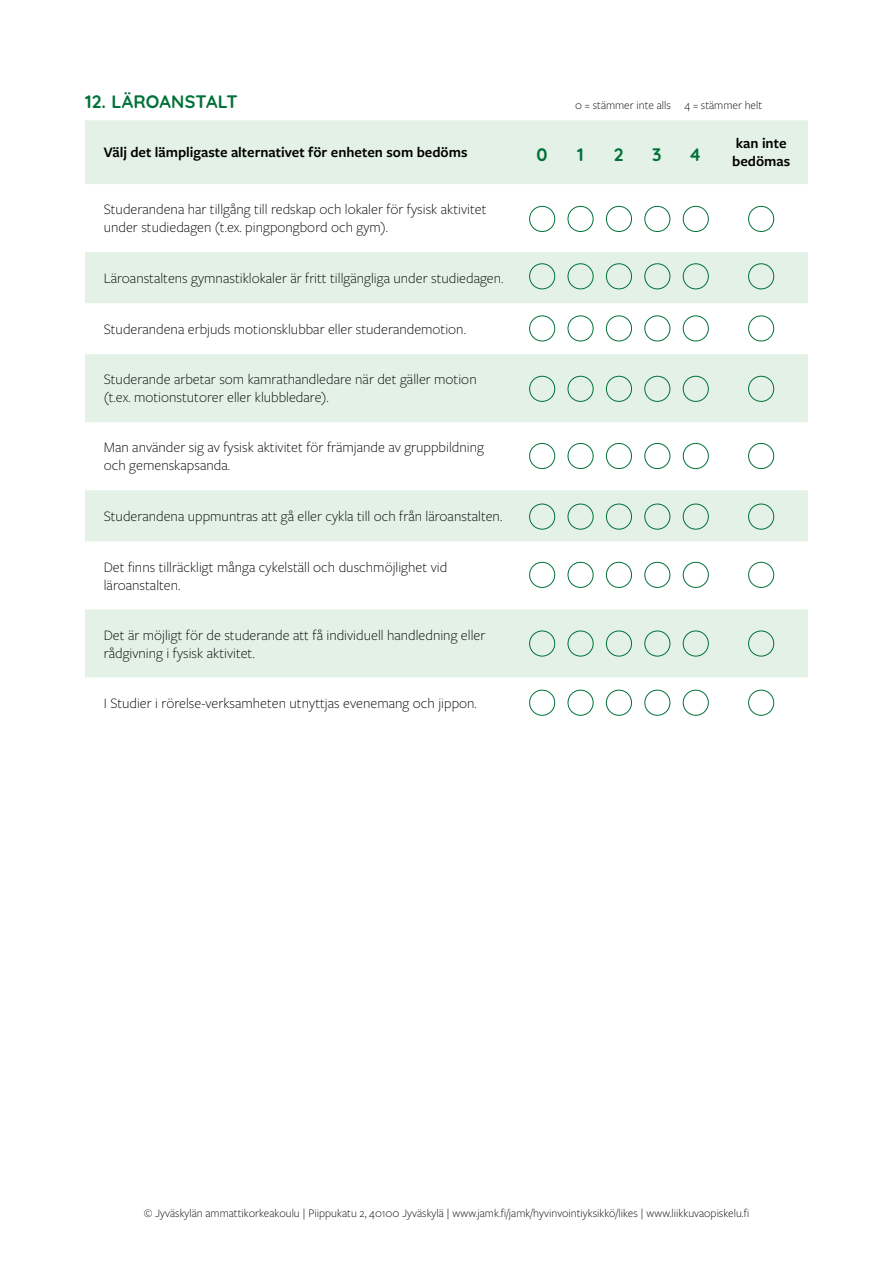
<style>
.page{position:relative;width:893px;height:1263px;background:#fff}
.page>*{position:absolute;margin:0;border:0;box-sizing:border-box;transform-origin:0 0}
.väliotsikko{font:700 18px "Quicksand";letter-spacing:.01em;color:#007138}
.vaihtoehdot{font:300 15px/18px "Freight Sans Pro";color:#000}
.alaotsikko{font:600 15px "Freight Sans Pro";color:#000}
.perusteksti{font:300 12px "Freight Sans Pro";color:#000}
</style>
<div class="page">
<svg style="left:85px;top:120px;width:723px;height:557px;fill:#e4f1e6"></svg>
<div style="left:529px;top:206px;width:26px;height:26px;border:1px solid #007138;border-radius:50%"></div>
<div style="left:529px;top:264px;width:26px;height:25px;border:1px solid #007138;border-radius:50%"></div>
<div style="left:529px;top:316px;width:26px;height:25px;border:1px solid #007138;border-radius:50%"></div>
<div style="left:529px;top:376px;width:26px;height:26px;border:1px solid #007138;border-radius:50%"></div>
<div style="left:529px;top:443px;width:26px;height:26px;border:1px solid #007138;border-radius:50%"></div>
<div style="left:529px;top:504px;width:26px;height:25px;border:1px solid #007138;border-radius:50%"></div>
<div style="left:529px;top:562px;width:26px;height:26px;border:1px solid #007138;border-radius:50%"></div>
<div style="left:529px;top:631px;width:26px;height:25px;border:1px solid #007138;border-radius:50%"></div>
<div style="left:748px;top:206px;width:26px;height:26px;border:1px solid #007138;border-radius:50%"></div>
<div style="left:748px;top:264px;width:26px;height:25px;border:1px solid #007138;border-radius:50%"></div>
<div style="left:748px;top:316px;width:26px;height:25px;border:1px solid #007138;border-radius:50%"></div>
<div style="left:748px;top:376px;width:26px;height:26px;border:1px solid #007138;border-radius:50%"></div>
<div style="left:748px;top:443px;width:26px;height:26px;border:1px solid #007138;border-radius:50%"></div>
<div style="left:748px;top:504px;width:26px;height:25px;border:1px solid #007138;border-radius:50%"></div>
<div style="left:748px;top:562px;width:26px;height:26px;border:1px solid #007138;border-radius:50%"></div>
<div style="left:748px;top:631px;width:26px;height:25px;border:1px solid #007138;border-radius:50%"></div>
<div style="left:568px;top:206px;width:25px;height:26px;border:1px solid #007138;border-radius:50%"></div>
<div style="left:568px;top:264px;width:25px;height:25px;border:1px solid #007138;border-radius:50%"></div>
<div style="left:568px;top:316px;width:25px;height:25px;border:1px solid #007138;border-radius:50%"></div>
<div style="left:568px;top:376px;width:25px;height:26px;border:1px solid #007138;border-radius:50%"></div>
<div style="left:568px;top:443px;width:25px;height:26px;border:1px solid #007138;border-radius:50%"></div>
<div style="left:568px;top:504px;width:25px;height:25px;border:1px solid #007138;border-radius:50%"></div>
<div style="left:568px;top:562px;width:25px;height:26px;border:1px solid #007138;border-radius:50%"></div>
<div style="left:568px;top:631px;width:25px;height:25px;border:1px solid #007138;border-radius:50%"></div>
<div style="left:606px;top:206px;width:26px;height:26px;border:1px solid #007138;border-radius:50%"></div>
<div style="left:606px;top:264px;width:26px;height:25px;border:1px solid #007138;border-radius:50%"></div>
<div style="left:606px;top:316px;width:26px;height:25px;border:1px solid #007138;border-radius:50%"></div>
<div style="left:606px;top:376px;width:26px;height:26px;border:1px solid #007138;border-radius:50%"></div>
<div style="left:606px;top:443px;width:26px;height:26px;border:1px solid #007138;border-radius:50%"></div>
<div style="left:606px;top:504px;width:26px;height:25px;border:1px solid #007138;border-radius:50%"></div>
<div style="left:606px;top:562px;width:26px;height:26px;border:1px solid #007138;border-radius:50%"></div>
<div style="left:606px;top:631px;width:26px;height:25px;border:1px solid #007138;border-radius:50%"></div>
<div style="left:645px;top:206px;width:25px;height:26px;border:1px solid #007138;border-radius:50%"></div>
<div style="left:645px;top:264px;width:25px;height:25px;border:1px solid #007138;border-radius:50%"></div>
<div style="left:645px;top:316px;width:25px;height:25px;border:1px solid #007138;border-radius:50%"></div>
<div style="left:645px;top:376px;width:25px;height:26px;border:1px solid #007138;border-radius:50%"></div>
<div style="left:645px;top:443px;width:25px;height:26px;border:1px solid #007138;border-radius:50%"></div>
<div style="left:645px;top:504px;width:25px;height:25px;border:1px solid #007138;border-radius:50%"></div>
<div style="left:645px;top:562px;width:25px;height:26px;border:1px solid #007138;border-radius:50%"></div>
<div style="left:645px;top:631px;width:25px;height:25px;border:1px solid #007138;border-radius:50%"></div>
<div style="left:683px;top:206px;width:25px;height:26px;border:1px solid #007138;border-radius:50%"></div>
<div style="left:683px;top:264px;width:25px;height:25px;border:1px solid #007138;border-radius:50%"></div>
<div style="left:683px;top:316px;width:25px;height:25px;border:1px solid #007138;border-radius:50%"></div>
<div style="left:683px;top:376px;width:25px;height:26px;border:1px solid #007138;border-radius:50%"></div>
<div style="left:683px;top:443px;width:25px;height:26px;border:1px solid #007138;border-radius:50%"></div>
<div style="left:683px;top:504px;width:25px;height:25px;border:1px solid #007138;border-radius:50%"></div>
<div style="left:683px;top:562px;width:25px;height:26px;border:1px solid #007138;border-radius:50%"></div>
<div style="left:683px;top:631px;width:25px;height:25px;border:1px solid #007138;border-radius:50%"></div>
<div style="left:529px;top:690px;width:26px;height:25px;border:1px solid #007138;border-radius:50%"></div>
<div style="left:748px;top:690px;width:26px;height:25px;border:1px solid #007138;border-radius:50%"></div>
<div style="left:568px;top:690px;width:25px;height:25px;border:1px solid #007138;border-radius:50%"></div>
<div style="left:606px;top:690px;width:26px;height:25px;border:1px solid #007138;border-radius:50%"></div>
<div style="left:645px;top:690px;width:25px;height:25px;border:1px solid #007138;border-radius:50%"></div>
<div style="left:683px;top:690px;width:25px;height:25px;border:1px solid #007138;border-radius:50%"></div>
<p class="väliotsikko" style="left:85px;top:86px;width:154px">12. LÄROANSTALT</p>
<p class="perusteksti" style="left:575px;top:97px;width:189px">0 = stämmer inte alls 4 = stämmer helt</p>
<p class="alaotsikko" style="left:104px;top:142px;width:365px">Välj det lämpligaste alternativet för enheten som bedöms</p>
<p class="väliotsikko" style="left:537px;top:140px;width:13px">0</p>
<p class="väliotsikko" style="left:577px;top:140px;width:8px">1</p>
<p class="väliotsikko" style="left:614px;top:140px;width:11px">2</p>
<p class="väliotsikko" style="left:652px;top:140px;width:11px">3</p>
<p class="väliotsikko" style="left:689px;top:140px;width:14px">4</p>
<p class="vaihtoehdot" style="left:104px;top:200px;width:384px">Studerandena har tillgång till redskap och lokaler för fysisk aktivitet under studiedagen (t.ex. pingpongbord och gym).</p>
<p class="vaihtoehdot" style="left:104px;top:268px;width:401px">Läroanstaltens gymnastiklokaler är fritt tillgängliga under studiedagen.</p>
<p class="vaihtoehdot" style="left:104px;top:319px;width:364px">Studerandena erbjuds motionsklubbar eller studerandemotion.</p>
<p class="vaihtoehdot" style="left:104px;top:370px;width:374px">Studerande arbetar som kamrathandledare när det gäller motion (t.ex. motionstutorer eller klubbledare).</p>
<p class="vaihtoehdot" style="left:104px;top:438px;width:382px">Man använder sig av fysisk aktivitet för främjande av gruppbildning och gemenskapsanda.</p>
<p class="vaihtoehdot" style="left:104px;top:506px;width:400px">Studerandena uppmuntras att gå eller cykla till och från läroanstalten.</p>
<p class="vaihtoehdot" style="left:104px;top:557px;width:345px">Det finns tillräckligt många cykelställ och duschmöjlighet vid läroanstalten.</p>
<p class="vaihtoehdot" style="left:104px;top:625px;width:383px">Det är möjligt för de studerande att få individuell handledning eller rådgivning i fysisk aktivitet.</p>
<p class="vaihtoehdot" style="left:104px;top:694px;width:375px">I Studier i rörelse-verksamheten utnyttjas evenemang och jippon.</p>
<p class="alaotsikko" style="left:736px;top:133px;width:52px">kan inte</p>
<p class="alaotsikko" style="left:732px;top:151px;width:60px">bedömas</p>
<p class="perusteksti" style="left:144px;top:1205px;width:607px">© Jyväskylän ammattikorkeakoulu | Piippukatu 2, 40100 Jyväskylä | www.jamk.fi/jamk/hyvinvointiyksikkö/likes | www.liikkuvaopiskelu.fi</p>
</div>
